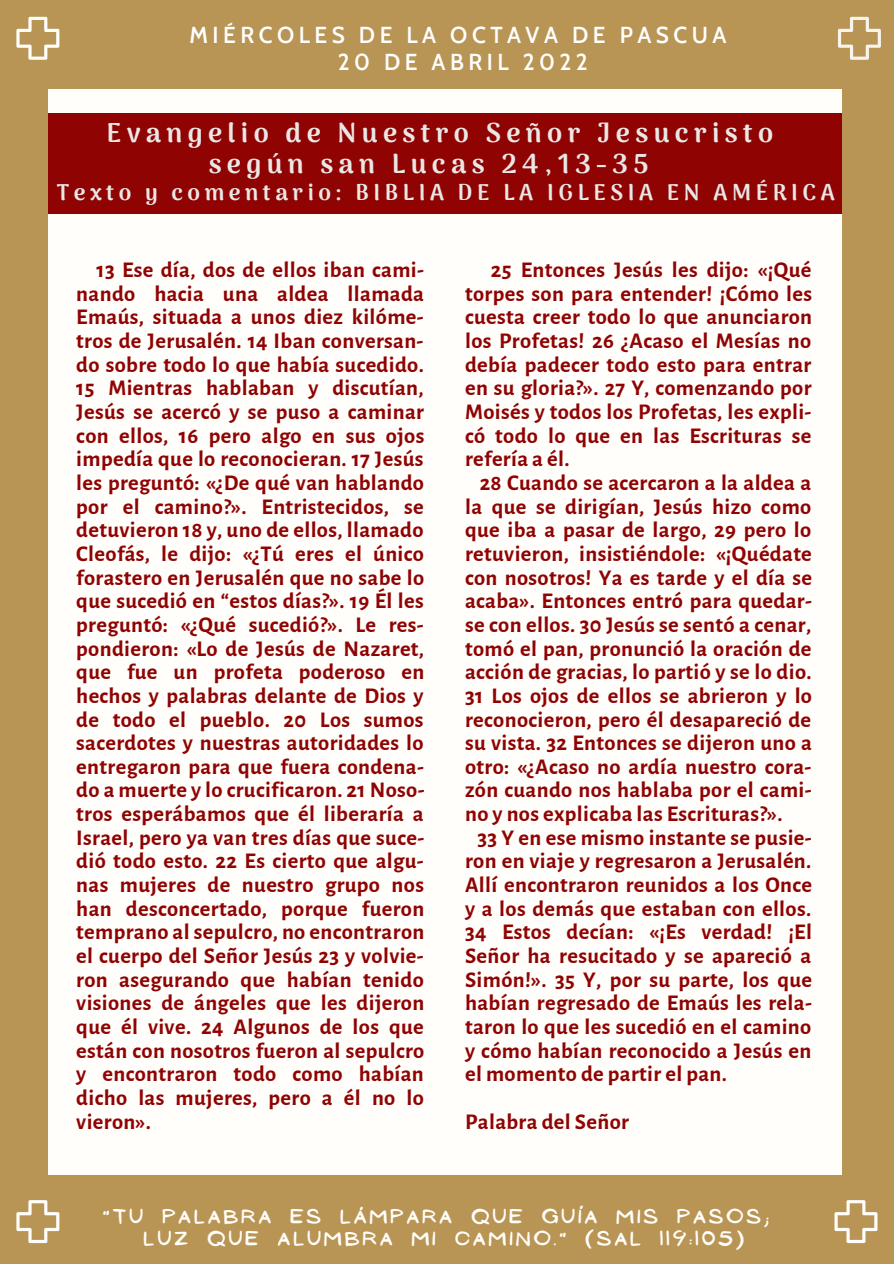
<style>
.page{position:relative;width:894px;height:1264px;background:#fff}
.page>*{position:absolute;margin:0;border:0;box-sizing:border-box;transform-origin:0 0}
.t1{font:900 27px "Arima Madurai";letter-spacing:.2em;color:#eae7e5}
.t2{font:700 22.5px/23.7px "Alegreya Sans";letter-spacing:.015em;color:#8f0303;text-align:justify}
.t3{font:900 22.5px "Arima Madurai";letter-spacing:.2em;color:#eae7e5}
.t4{font:600 22.5px "Cabin";letter-spacing:.2em;color:#fff}
.t5{font:17.85px "NF Ananias Bold";letter-spacing:.2em;color:#fffefa}
</style>
<div class="page">
<div style="left:0;top:0;width:893px;height:1263px;background:#b99555"></div>
<div style="left:49px;top:89px;width:792px;height:1086px;background:#fffefa"></div>
<div style="left:49px;top:113px;width:792px;height:101px;background:#8f0303"></div>
<svg style="left:16px;top:17px;width:43px;height:43px"></svg>
<svg style="left:834px;top:1200px;width:43px;height:42px"></svg>
<svg style="left:16px;top:1200px;width:43px;height:42px"></svg>
<svg style="left:838px;top:17px;width:42px;height:43px"></svg>
<p class="t4" style="left:189px;top:21px;width:538px">MIÉRCOLES DE LA OCTAVA DE PASCUA</p>
<p class="t4" style="left:337px;top:48px;width:251px">20 DE ABRIL 2022</p>
<p class="t1" style="left:106px;top:116px;width:668px">Evangelio de Nuestro Señor Jesucristo</p>
<p class="t1" style="left:209px;top:148px;width:441px">según san Lucas 24,13-35</p>
<p class="t3" style="left:57px;top:179px;width:779px">Texto y comentario: BIBLIA DE LA IGLESIA EN AMÉRICA</p>
<p class="t2" style="left:76px;top:258px;width:349px;text-indent:20px">13 Ese día, dos de ellos iban cami&shy;nando hacia una aldea llamada Emaús, situada a unos diez kilóme&shy;tros de Jerusalén. 14 Iban conversan&shy;do sobre todo lo que había sucedido.<br>15 Mientras hablaban y discutían, Jesús se acercó y se puso a caminar con ellos, 16 pero algo en sus ojos impedía que lo reconocieran. 17 Jesús les preguntó: «¿De qué van hablando por el camino?». Entristecidos, se detuvieron 18 y, uno de ellos, llamado Cleofás, le dijo: «¿Tú eres el único forastero en Jerusalén que no sabe lo que sucedió en “estos días?». 19 Él les preguntó: «¿Qué sucedió?». Le res&shy;pondieron: «Lo de Jesús de Nazaret, que fue un profeta poderoso en hechos y palabras delante de Dios y de todo el pueblo. 20 Los sumos sacerdotes y nuestras autoridades lo entregaron para que fuera condena&shy;do a muerte y lo crucificaron. 21 Noso&shy;tros esperábamos que él liberaría a Israel, pero ya van tres días que suce&shy;dió todo esto. 22 Es cierto que algu&shy;nas mujeres de nuestro grupo nos han desconcertado, porque fueron temprano al sepulcro, no encontraron el cuerpo del Señor Jesús 23 y volvie&shy;ron asegurando que habían tenido visiones de ángeles que les dijeron que él vive. 24 Algunos de los que están con nosotros fueron al sepulcro y encontraron todo como habían dicho las mujeres, pero a él no lo vieron».</p>
<p class="t2" style="left:465px;top:258px;width:348px;text-indent:26px">25 Entonces Jesús les dijo: «¡Qué torpes son para entender! ¡Cómo les cuesta creer todo lo que anunciaron los Profetas! 26 ¿Acaso el Mesías no debía padecer todo esto para entrar en su gloria?». 27 Y, comenzando por Moisés y todos los Profetas, les expli&shy;có todo lo que en las Escrituras se refería a él.</p>
<p class="t2" style="left:465px;top:471px;width:348px;text-indent:15px">28 Cuando se acercaron a la aldea a la que se dirigían, Jesús hizo como que iba a pasar de largo, 29 pero lo retuvieron, insistiéndole: «¡Quédate con nosotros! Ya es tarde y el día se acaba». Entonces entró para quedar&shy;se con ellos. 30 Jesús se sentó a cenar, tomó el pan, pronunció la oración de acción de gracias, lo partió y se lo dio.<br>31 Los ojos de ellos se abrieron y lo reconocieron, pero él desapareció de su vista. 32 Entonces se dijeron uno a otro: «¿Acaso no ardía nuestro cora&shy;zón cuando nos hablaba por el cami&shy;no y nos explicaba las Escrituras?».</p>
<p class="t2" style="left:465px;top:826px;width:348px;text-indent:12px">33 Y en ese mismo instante se pusie&shy;ron en viaje y regresaron a Jerusalén.<br>Allí encontraron reunidos a los Once y a los demás que estaban con ellos.<br>34 Estos decían: «¡Es verdad! ¡El Señor ha resucitado y se apareció a Simón!». 35 Y, por su parte, los que habían regresado de Emaús les rela&shy;taron lo que les sucedió en el camino y cómo habían reconocido a Jesús en el momento de partir el pan.</p>
<p class="t2" style="left:465px;top:1110px;width:165px">Palabra del Señor</p>
<p class="t5" style="left:103px;top:1206px;width:666px">"TU PALABRA ES LÁMPARA QUE GUÍA MIS PASOS;</p>
<p class="t5" style="left:144px;top:1227px;width:601px">LUZ QUE ALUMBRA MI CAMINO." (SAL 119:105)</p>
</div>
